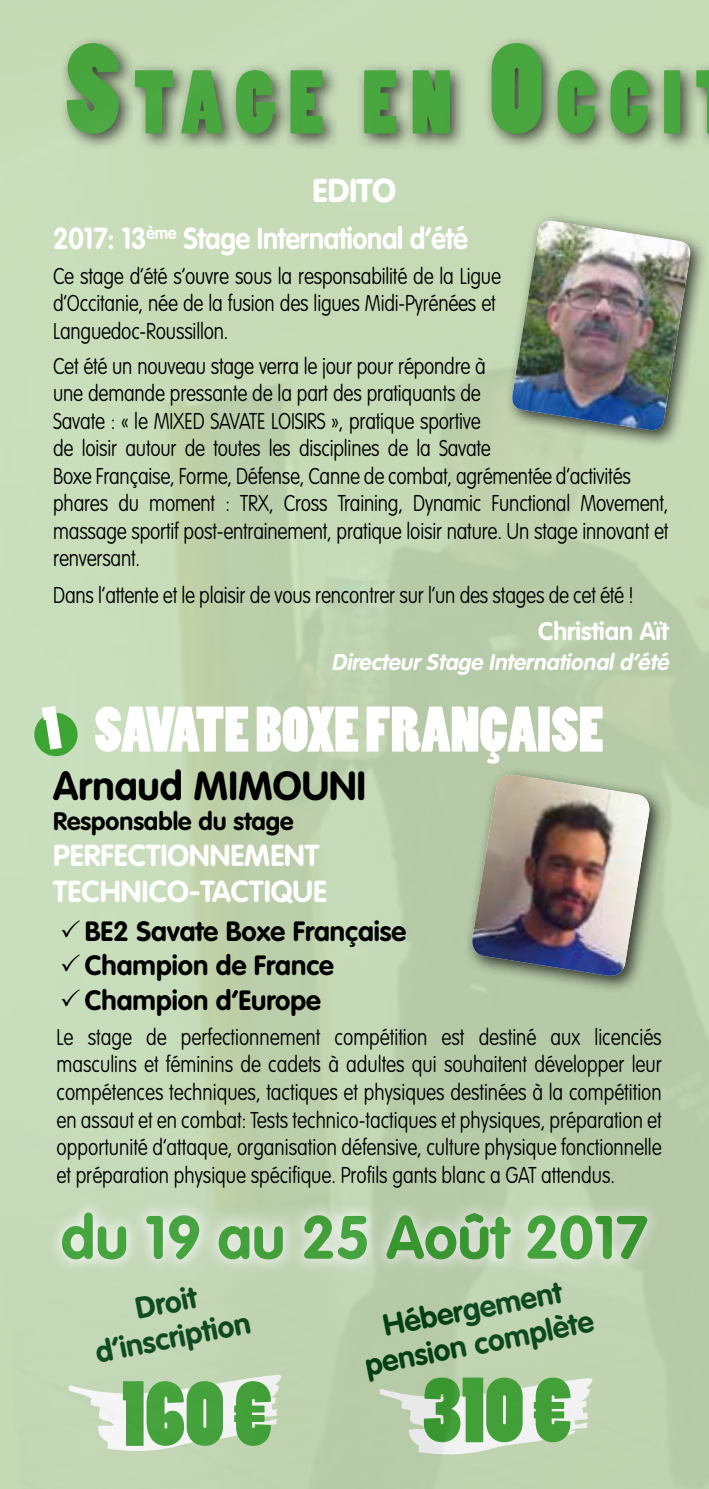
<style>
.page{position:relative;width:709px;height:1489px;background:#fff}
.page>*{position:absolute;margin:0;border:0;box-sizing:border-box;transform-origin:0 0}
.t1{font:87.25px "Poplar Std";color:#3ca432}
.t2{font:84px "Poplar Std";letter-spacing:.155em;color:#3ca432}
.t3{font:60px "Poplar Std";color:#fff}
.t4{font:700 60px "VAG Rounded Std";color:#3ca432}
.t5{font:700 40px "VAG Rounded Std";color:#000}
.t6{font:900 32.5px "VAG Rounded Std";color:#fff}
.t7{font:700 30px/35px "VAG Rounded Std";color:#004314;text-align:center}
.t8{font:700 30px/36px "VAG Rounded Std";color:#fff}
.t9{font:700 30px "VAG Rounded Std";color:#fff;scale:.9 1}
.t10{font:700 27.5px "VAG Rounded Std";color:#000}
.t11{font:700 25px "VAG Rounded Std";color:#000}
.t12{font:700 25px "VAG Rounded Std";color:#fff}
.t13{font:100 22.5px/27.5px "VAG Rounded Std";letter-spacing:-.01em;color:#000;scale:.85 1}
.t14{font:italic 700 22.5px "VAG Rounded Std";color:#fff}
.s1{font-size:120px}
</style>
<div class="page">
<img style="left:0;top:0;width:709px;height:1488px">
<div style="left:34px;top:713px;width:44px;height:43px;background:#3ca432;border-radius:50%"></div>
<div style="left:464px;top:766px;width:203px;height:228px;background:#000;opacity:.75"></div>
<img style="left:470px;top:774px;width:181px;height:204px">
<div style="left:504px;top:213px;width:204px;height:235px;background:#000;opacity:.75"></div>
<img style="left:510px;top:221px;width:182px;height:210px">
<svg style="left:42px;top:705px;width:20px;height:13px"></svg>
<h2 class="t2" style="left:65px;top:56px;width:618px"><span class="s1">S</span>TAGE EN <span class="s1">O</span>CCI</h2>
<h3 class="t6" style="left:312px;top:171px;width:85px">EDITO</h3>
<h3 class="t9" style="left:53px;top:221px;width:462px">2017: 13<sup>ème</sup> Stage International d’été</h3>
<p class="t13" style="left:53px;top:263px;width:528px">Ce stage d’été s’ouvre sous la responsabilité de la Ligue d’Occitanie, née de la fusion des ligues Midi-Pyrénées et<br>Languedoc-Roussillon.</p>
<p class="t13" style="left:53px;top:352px;width:725px">Cet été un nouveau stage verra le jour pour répondre à<br>une demande pressante de la part des pratiquants de<br>Savate : « le MIXED SAVATE LOISIRS », pratique sportive<br>de loisir autour de toutes les disciplines de la Savate<br>Boxe Française, Forme, Défense, Canne de combat, agrémentée d’activités phares du moment : TRX, Cross Training, Dynamic Functional Movement, massage sportif post-entrainement, pratique loisir nature. Un stage innovant et renversant.</p>
<p class="t13" style="left:53px;top:582px;width:684px">Dans l’attente et le plaisir de vous rencontrer sur l’un des stages de cet été !</p>
<p class="t12" style="left:538px;top:617px;width:132px">Christian Aït</p>
<p class="t14" style="left:331px;top:648px;width:343px">DirecteurStage Internationald’été</p>
<h3 class="t3" style="left:94px;top:696px;width:511px">SAVATE BOXE FRANÇAISE</h3>
<h3 class="t5" style="left:53px;top:762px;width:314px">Arnaud MIMOUNI</h3>
<p class="t11" style="left:53px;top:806px;width:242px">Responsable du stage</p>
<h3 class="t8" style="left:53px;top:838px;width:275px">PERFECTIONNEMENT<br>TECHNICO-TACTIQUE</h3>
<p class="t10" style="left:60px;top:915px;width:348px">✓BE2 Savate Boxe Française</p>
<p class="t10" style="left:60px;top:949px;width:275px">✓Champion de France</p>
<p class="t10" style="left:60px;top:983px;width:262px">✓Champion d’Europe</p>
<p class="t13" style="left:57px;top:1024px;width:713px;text-align:justify">Le stage de perfectionnement compétition est destiné aux licenciés masculins et féminins de cadets à adultes qui souhaitent développer leur compétences techniques, tactiques et physiques destinées à la compétition en assaut et en combat: Tests technico-tactiques et physiques, préparation et opportunité d’attaque, organisation défensive, culture physique fonctionnelle et préparation physique spécifique. Profils gants blanc a GAT attendus.</p>
<h3 class="t4" style="left:61px;top:1202px;width:589px">du 19 au 25 Août 2017</h3>
<h3 class="t7" style="left:86px;top:1301px;width:159px;rotate:-11deg">Droit d’inscription</h3>
<h1 class="t1" style="left:122px;top:1365px;width:156px">160 €</h1>
<h3 class="t7" style="left:355px;top:1314px;width:233px;rotate:-11deg">Hébergement pension complète</h3>
<h1 class="t1" style="left:422px;top:1361px;width:155px">310 €</h1>
</div>
